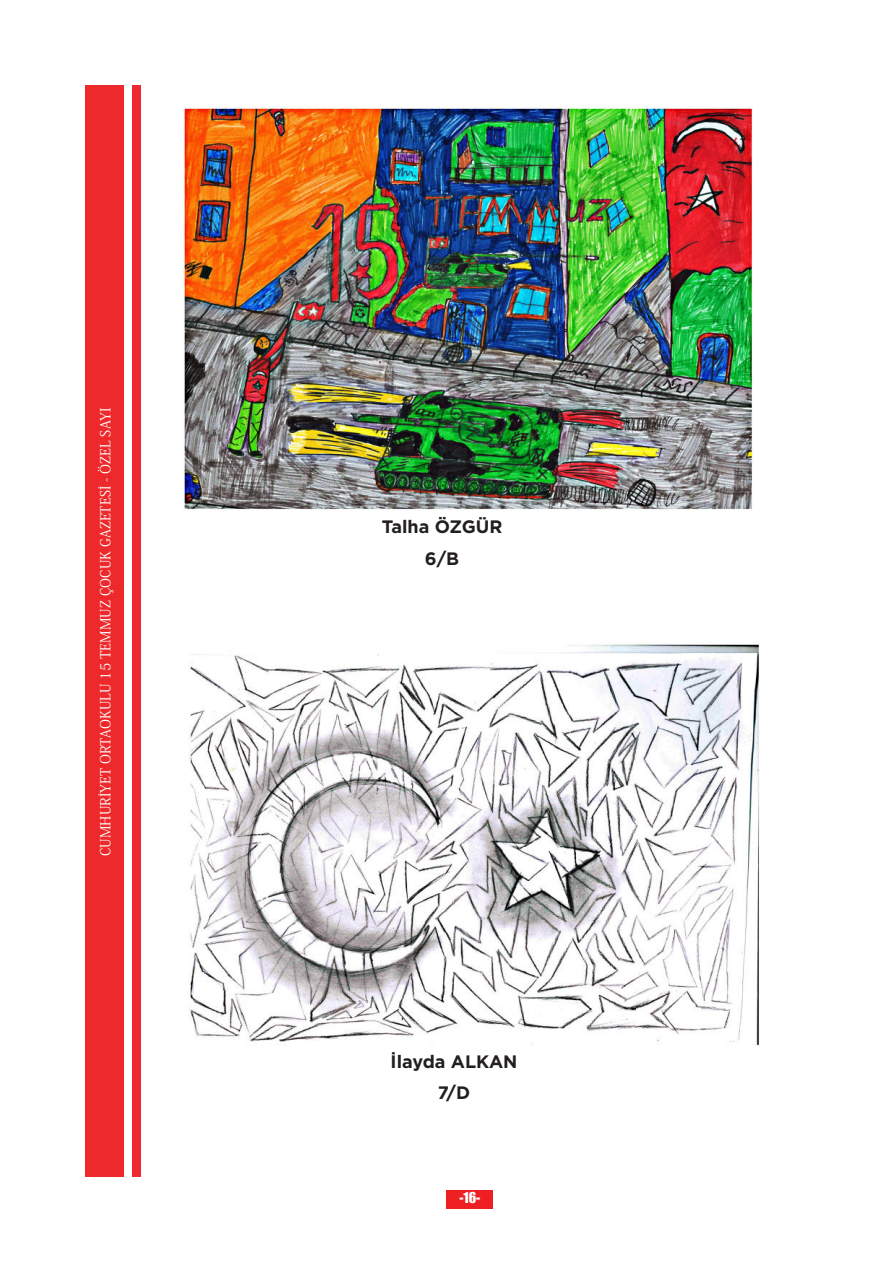
<style>
.page{position:relative;width:893px;height:1263px;background:#fff}
.page>*{position:absolute;margin:0;border:0;box-sizing:border-box;transform-origin:0 0}
.t1{font:700 18px/31.5px "Gotham";color:#231f20;text-align:center}
.t2{font:13.8px "Koz Min Pr 6 N";color:#fff}
.t3{font:13.8px "Impact";color:#fff}
</style>
<div class="page">
<div style="left:85px;top:85px;width:38px;height:1092px;background:#ee292c"></div>
<div style="left:132px;top:85px;width:8px;height:1092px;background:#ee292f"></div>
<div style="left:446px;top:1191px;width:47px;height:18px;background:#ee1f23"></div>
<img style="left:182px;top:106px;width:571px;height:404px">
<img style="left:189px;top:644px;width:571px;height:402px">
<p class="t2" style="left:98px;top:856px;width:450px;rotate:-90deg">CUMHURİYET ORTAOKULU 15 TEMMUZ ÇOCUK GAZETESİ - ÖZEL SAYI</p>
<h1 class="t1" style="left:382px;top:511px;width:122px">Talha ÖZGÜR<br>6/B</h1>
<h1 class="t1" style="left:391px;top:1046px;width:128px">İlayda ALKAN<br>7/D</h1>
<p class="t3" style="left:459px;top:1187px;width:22px">-16-</p>
</div>
